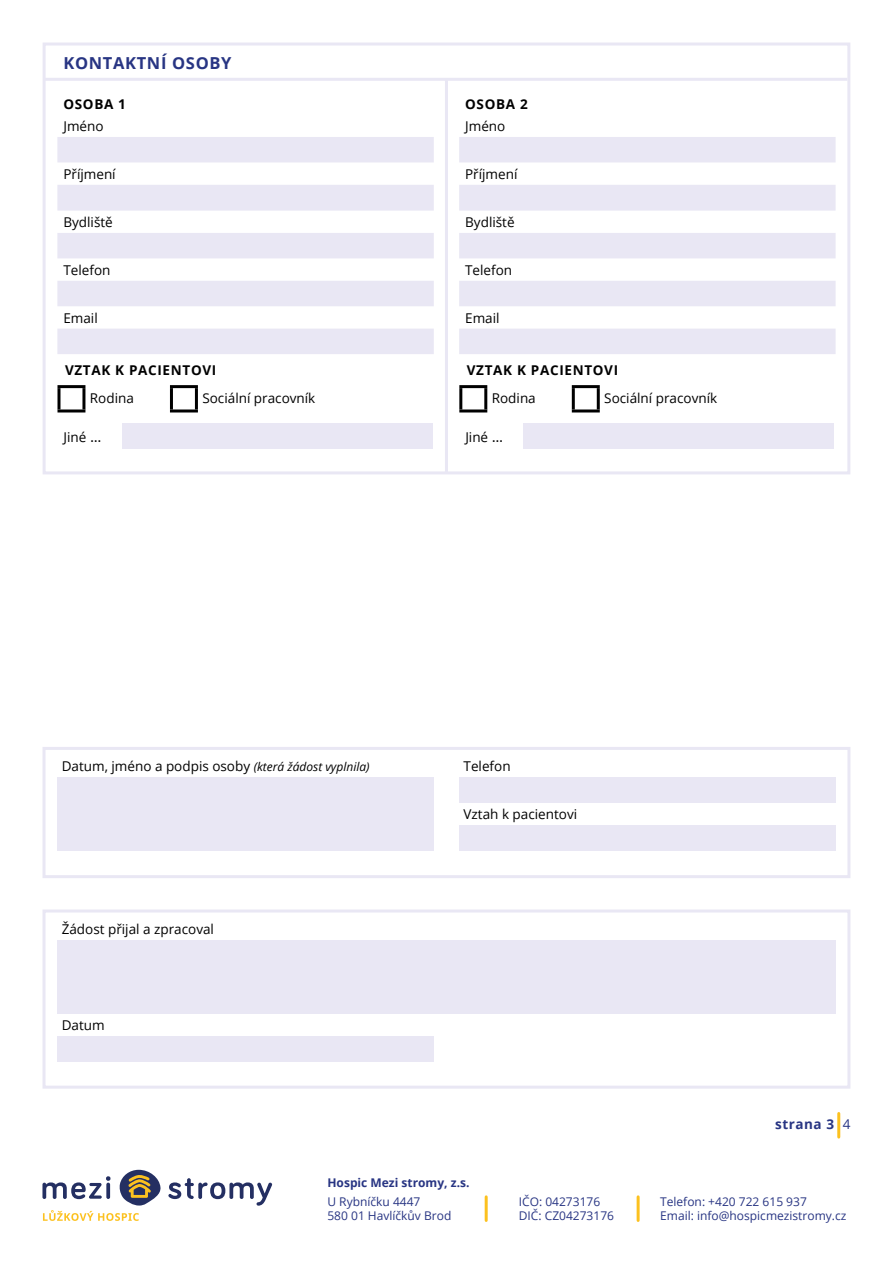
<style>
.page{position:relative;width:893px;height:1263px;background:#fff}
.page>*{position:absolute;margin:0;border:0;box-sizing:border-box;transform-origin:0 0}
.t1{font:700 16.5px "Open Sans";letter-spacing:.04em;color:#283583}
.t2{font:13.5px "Open Sans";color:#000}
.t3{font:700 13.5px "Open Sans";letter-spacing:.05em;color:#000}
.t4{font:700 13.5px "Open Sans";letter-spacing:.04em;color:#283583}
.t5{font:12px/14.4px "Open Sans";color:#283583}
.t6{font:700 12px "Open Sans";color:#283583}
.s1{font-family:"Calibri";font-size:16.5px}
.s2{font-style:italic;font-size:12px}
.s3{font-weight:400}
</style>
<div class="page">
<hr style="left:485px;top:1197px;width:3px;height:23px;background:#fcc11f">
<hr style="left:637px;top:1197px;width:3px;height:23px;background:#fcc11f">
<hr style="left:837px;top:1113px;width:3px;height:24px;background:#fcc11f">
<svg style="left:168px;top:1178px;width:104px;height:28px"></svg>
<svg style="left:42px;top:1170px;width:119px;height:51px"></svg>
<svg style="left:57px;top:137px;width:779px;height:217px;fill:#e9e7f4"></svg>
<div style="left:43px;top:43px;width:807px;height:431px;border:3px solid #e9e7f4"></div>
<hr style="left:57px;top:385px;width:28px;height:3px;background:#000">
<hr style="left:57px;top:388px;width:3px;height:21px;background:#000">
<hr style="left:82px;top:388px;width:3px;height:21px;background:#000">
<hr style="left:170px;top:385px;width:28px;height:3px;background:#000">
<hr style="left:170px;top:388px;width:3px;height:21px;background:#000">
<hr style="left:195px;top:388px;width:3px;height:21px;background:#000">
<hr style="left:57px;top:409px;width:28px;height:3px;background:#000">
<hr style="left:170px;top:409px;width:28px;height:3px;background:#000">
<hr style="left:459px;top:385px;width:28px;height:3px;background:#000">
<hr style="left:459px;top:388px;width:3px;height:21px;background:#000">
<hr style="left:484px;top:388px;width:3px;height:21px;background:#000">
<hr style="left:572px;top:385px;width:28px;height:3px;background:#000">
<hr style="left:572px;top:388px;width:3px;height:21px;background:#000">
<hr style="left:597px;top:388px;width:3px;height:21px;background:#000">
<hr style="left:459px;top:409px;width:28px;height:3px;background:#000">
<hr style="left:572px;top:409px;width:28px;height:3px;background:#000">
<div style="left:122px;top:424px;width:310px;height:25px;background:#e9e7f4"></div>
<div style="left:524px;top:424px;width:310px;height:25px;background:#e9e7f4"></div>
<hr style="left:45px;top:78px;width:802px;height:3px;background:#e9e7f4">
<hr style="left:445px;top:79px;width:3px;height:393px;background:#e9e7f4">
<div style="left:43px;top:747px;width:807px;height:131px;border:3px solid #e9e7f4"></div>
<div style="left:43px;top:909px;width:807px;height:180px;border:3px solid #e9e7f4"></div>
<div style="left:57px;top:777px;width:377px;height:74px;background:#e9e7f4"></div>
<div style="left:57px;top:940px;width:779px;height:73px;background:#e9e7f4"></div>
<div style="left:459px;top:777px;width:377px;height:26px;background:#e9e7f4"></div>
<div style="left:57px;top:1036px;width:377px;height:26px;background:#e9e7f4"></div>
<div style="left:459px;top:825px;width:377px;height:26px;background:#e9e7f4"></div>
<p class="t1" style="left:63px;top:51px;width:170px">KONTAKTNÍ OSOBY</p>
<p class="t3" style="left:63px;top:94px;width:64px">OSOBA 1</p>
<p class="t3" style="left:465px;top:94px;width:64px">OSOBA 2</p>
<p class="t2" style="left:63px;top:117px;width:42px">Jméno</p>
<p class="t2" style="left:465px;top:117px;width:42px">Jméno</p>
<p class="t2" style="left:63px;top:165px;width:54px">Příjmení</p>
<p class="t2" style="left:465px;top:165px;width:54px">Příjmení</p>
<p class="t2" style="left:63px;top:213px;width:51px">Bydliště</p>
<p class="t2" style="left:465px;top:213px;width:51px">Bydliště</p>
<p class="t2" style="left:63px;top:261px;width:49px">Telefon</p>
<p class="t2" style="left:465px;top:261px;width:49px">Telefon</p>
<p class="t2" style="left:63px;top:308px;width:36px">Email</p>
<p class="t2" style="left:465px;top:308px;width:36px">Email</p>
<p class="t3" style="left:65px;top:360px;width:153px">VZTAK K PACIENTOVI</p>
<p class="t2" style="left:90px;top:389px;width:45px">Rodina</p>
<p class="t2" style="left:202px;top:389px;width:114px">Sociální pracovník</p>
<p class="t3" style="left:467px;top:360px;width:153px">VZTAK K PACIENTOVI</p>
<p class="t2" style="left:492px;top:389px;width:45px">Rodina</p>
<p class="t2" style="left:604px;top:389px;width:114px">Sociální pracovník</p>
<p class="t2" style="left:63px;top:428px;width:39px">Jiné <span class="s1">…</span></p>
<p class="t2" style="left:465px;top:428px;width:39px">Jiné <span class="s1">…</span></p>
<p class="t2" style="left:62px;top:757px;width:309px">Datum, jméno a podpis osoby <span class="s2">(která žádost vyplnila)</span></p>
<p class="t2" style="left:62px;top:919px;width:154px">Žádost přijal a zpracoval</p>
<p class="t2" style="left:62px;top:1016px;width:44px">Datum</p>
<p class="t2" style="left:464px;top:757px;width:49px">Telefon</p>
<p class="t2" style="left:464px;top:805px;width:115px">Vztah k pacientovi</p>
<p class="t4" style="left:775px;top:1114px;width:77px">strana 3 <span class="s3">4</span></p>
<p class="t6" style="left:327px;top:1174px;width:144px">Hospic Mezi stromy, z.s.</p>
<p class="t5" style="left:327px;top:1194px;width:125px">U Rybníčku 4447<br>580 01 Havlíčkův Brod</p>
<p class="t5" style="left:519px;top:1194px;width:97px">IČO: 04273176<br>DIČ: CZ04273176</p>
<p class="t5" style="left:660px;top:1194px;width:188px">Telefon: +420 722 615 937<br>Email: info@hospicmezistromy.cz</p>
</div>
